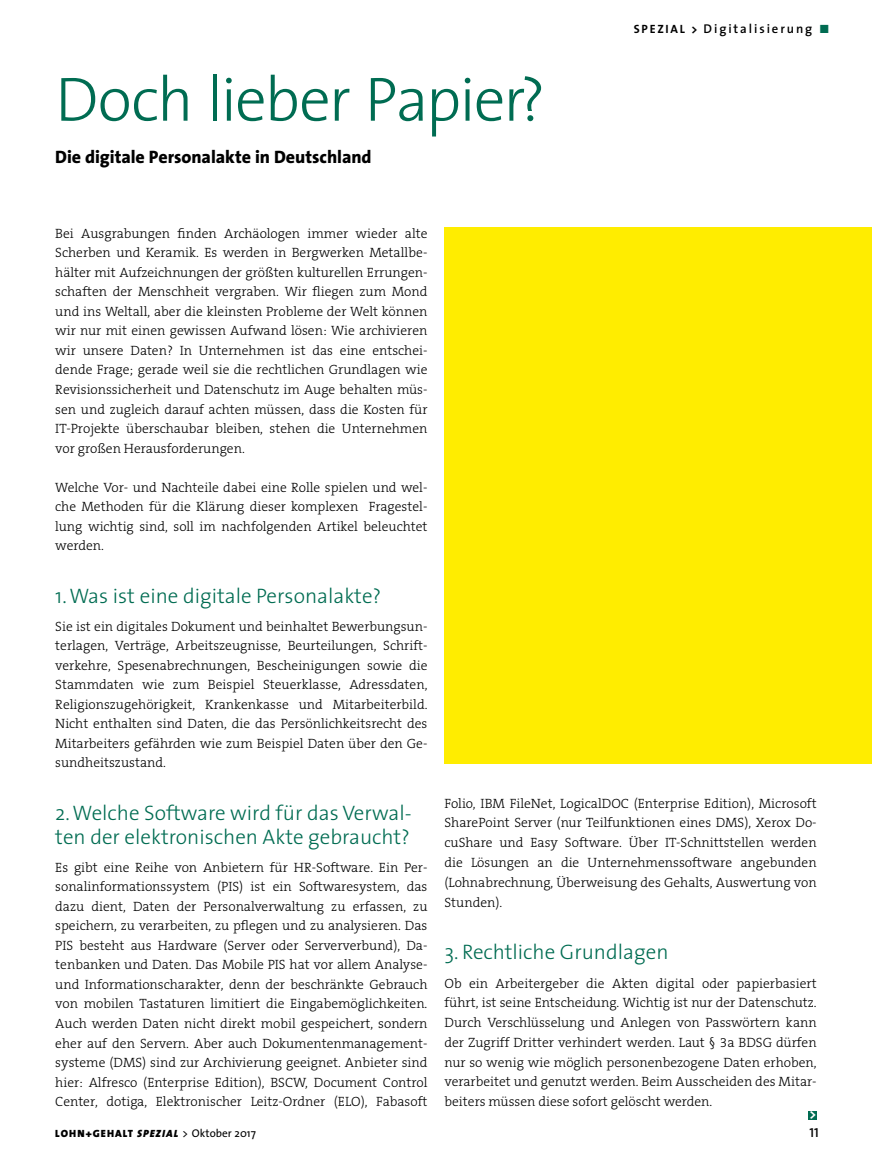
<style>
.page{position:relative;width:872px;height:1170px;background:#fff}
.page>*{position:absolute;margin:0;border:0;box-sizing:border-box;transform-origin:0 0}
.t1{font:300 63px "The Sans";letter-spacing:-.03em;color:#006c52}
.t2{font:300 21px/24px "The Sans";color:#006c52}
.t3{font:800 18px "The Sans";letter-spacing:-.005em;color:#000}
.t4{font:300 13.5px/19.5px "The Serif B3";color:#000;text-align:justify}
.t5{font:700 13.5px "The Serif B7";color:#fff}
.t6{font:13.05px "The Sans Semi Bold Caps";color:#000}
.t7{font:600 12.75px "The Sans";letter-spacing:.15em;color:#000}
.t8{font:11.25px "The Sans";letter-spacing:.005em;color:#000}
.s1{font-weight:700;font-size:12px}
.s2{font-family:"The Sans Bold Expert";font-weight:400;font-size:12px;color:#006c52}
.s3{font-weight:900;font-size:10.5px}
.s4{font-family:"The Sans B9";font-weight:900;font-style:italic;font-size:10.5px}
</style>
<div class="page">
<div style="left:808px;top:1110px;width:8px;height:9px;background:#006c52"></div>
<div style="left:444px;top:227px;width:428px;height:536px;background:#ffed00"></div>
<h1 class="t1" style="left:55px;top:47px;width:491px">Doch lieber Papier?</h1>
<h3 class="t3" style="left:55px;top:146px;width:318px">Die digitale Personalakte in Deutschland</h3>
<p class="t7" style="left:633px;top:21px;width:197px"><span class="s1">SPEZIAL &gt;</span> Digitalisierung <span class="s2">ó</span></p>
<p class="t4" style="left:55px;top:224px;width:374px">Bei Ausgrabungen finden Archäologen immer wieder alte Scherben und Keramik. Es werden in Bergwerken Metallbe&shy;hälter mit Aufzeichnungen der größten kulturellen Errungen&shy;schaften der Menschheit vergraben. Wir fliegen zum Mond und ins Weltall, aber die kleinsten Probleme der Welt können wir nur mit einen gewissen Aufwand lösen: Wie archivieren wir unsere Daten? In Unternehmen ist das eine entschei&shy;dende Frage; gerade weil sie die rechtlichen Grundlagen wie Revisionssicherheit und Datenschutz im Auge behalten müs&shy;sen und zugleich darauf achten müssen, dass die Kosten für IT-Projekte überschaubar bleiben, stehen die Unternehmen vor großen Herausforderungen.</p>
<p class="t4" style="left:55px;top:478px;width:374px">Welche Vor- und Nachteile dabei eine Rolle spielen und wel&shy;che Methoden für die Klärung dieser komplexen Fragestel&shy;lung wichtig sind, soll im nachfolgenden Artikel beleuchtet werden.</p>
<h2 class="t2" style="left:55px;top:582px;width:327px">1. Was ist eine digitale Personalakte?</h2>
<p class="t4" style="left:55px;top:616px;width:374px">Sie ist ein digitales Dokument und beinhaltet Bewerbungsun&shy;terlagen, Verträge, Arbeitszeugnisse, Beurteilungen, Schrift&shy;verkehre, Spesenabrechnungen, Bescheinigungen sowie die Stammdaten wie zum Beispiel Steuerklasse, Adressdaten, Religionszugehörigkeit, Krankenkasse und Mitarbeiterbild.<br>Nicht enthalten sind Daten, die das Persönlichkeitsrecht des Mitarbeiters gefährden wie zum Beispiel Daten über den Ge&shy;sundheitszustand.</p>
<h2 class="t2" style="left:55px;top:799px;width:358px">2. Welche Software wird für das Verwal&shy;ten der elektronischen Akte gebraucht?</h2>
<p class="t4" style="left:55px;top:857px;width:374px">Es gibt eine Reihe von Anbietern für HR-Software. Ein Per&shy;sonalinformationssystem (PIS) ist ein Softwaresystem, das dazu dient, Daten der Personalverwaltung zu erfassen, zu speichern, zu verarbeiten, zu pflegen und zu analysieren. Das PIS besteht aus Hardware (Server oder Serververbund), Da&shy;tenbanken und Daten. Das Mobile PIS hat vor allem Analyse&shy;und Informationscharakter, denn der beschränkte Gebrauch von mobilen Tastaturen limitiert die Eingabemöglichkeiten.<br>Auch werden Daten nicht direkt mobil gespeichert, sondern eher auf den Servern. Aber auch Dokumentenmanagement&shy;systeme (DMS) sind zur Archivierung geeignet. Anbieter sind hier: Alfresco (Enterprise Edition), BSCW, Document Control Center, dotiga, Elektronischer Leitz-Ordner (ELO), Fabasoft</p>
<p class="t4" style="left:444px;top:793px;width:374px">Folio, IBM FileNet, LogicalDOC (Enterprise Edition), Microsoft SharePoint Server (nur Teilfunktionen eines DMS), Xerox Do&shy;cuShare und Easy Software. Über IT-Schnittstellen werden die Lösungen an die Unternehmenssoftware angebunden (Lohnabrechnung, Überweisung des Gehalts, Auswertung von Stunden).</p>
<h2 class="t2" style="left:444px;top:939px;width:225px">3. Rechtliche Grundlagen</h2>
<p class="t4" style="left:444px;top:973px;width:374px">Ob ein Arbeitergeber die Akten digital oder papierbasiert führt, ist seine Entscheidung. Wichtig ist nur der Datenschutz.<br>Durch Verschlüsselung und Anlegen von Passwörtern kann der Zugriff Dritter verhindert werden. Laut § 3a BDSG dürfen nur so wenig wie möglich personenbezogene Daten erhoben, verarbeitet und genutzt werden. Beim Ausscheiden des Mitar&shy;beiters müssen diese sofort gelöscht werden.</p>
<p class="t5" style="left:809px;top:1107px;width:9px">&gt;</p>
<p class="t8" style="left:55px;top:1123px;width:202px"><span class="s3">LOHN+GEHALT</span> <span class="s4">SPEZIAL</span> &gt; Oktober 2017</p>
<p class="t6" style="left:809px;top:1121px;width:11px">11</p>
</div>
